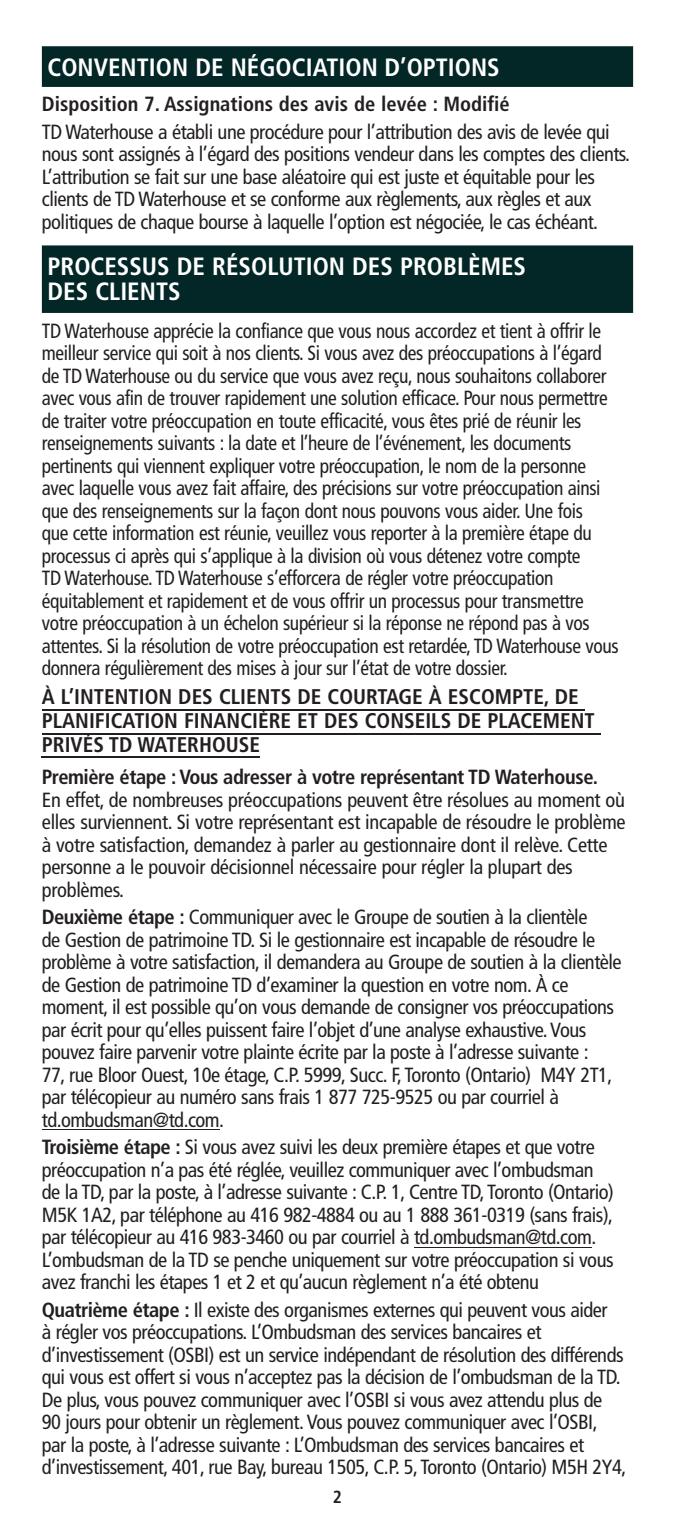
<style>
.page{position:relative;width:675px;height:1530px;background:#fff}
.page>*{position:absolute;margin:0;border:0;box-sizing:border-box;transform-origin:0 0}
.t1{font:700 condensed 25px/25px "Frutiger";color:#fff}
.t2{font:700 condensed 21.25px/23.8px "Frutiger";color:#231f20}
.t3{font:condensed 20.5px/22.5px "Frutiger";letter-spacing:-.025em;color:#231f20}
.t4{font:condensed 20.5px/22.5px "Frutiger";letter-spacing:-.025em;color:#231f20;scale:.95 1}
.t5{font:700 condensed 20.5px "Frutiger";letter-spacing:-.015em;color:#231f20}
.t6{font:700 condensed 17.5px "Frutiger";color:#231f20}
.s1{font-weight:700}
</style>
<div class="page">
<div style="left:42px;top:46px;width:591px;height:41px;background:#032726"></div>
<div style="left:42px;top:245px;width:591px;height:41px;background:#032726"></div>
<div style="left:42px;top:285px;width:591px;height:28px;background:#032726"></div>
<hr style="left:42px;top:709px;width:537px;height:1px;background:#231f20">
<hr style="left:42px;top:733px;width:553px;height:1px;background:#231f20">
<hr style="left:42px;top:757px;width:218px;height:1px;background:#231f20">
<hr style="left:42px;top:1129px;width:177px;height:1px;background:#231f20">
<hr style="left:414px;top:1247px;width:178px;height:1px;background:#231f20">
<p class="t1" style="left:47px;top:57px;width:454px">CONVENTION DE NÉGOCIATION D’OPTIONS</p>
<p class="t5" style="left:42px;top:96px;width:469px">Disposition 7. Assignations des avis de levée : Modifié</p>
<p class="t3" style="left:42px;top:122px;width:590px">TD Waterhouse a établi une procédure pour l’attribution des avis de levée qui nous sont assignés à l’égard des positions vendeur dans les comptes des clients.<br>L’attribution se fait sur une base aléatoire qui est juste et équitable pour les clients de TD Waterhouse et se conforme aux règlements, aux règles et aux politiques de chaque bourse à laquelle l’option est négociée, le cas échéant.</p>
<p class="t1" style="left:47px;top:256px;width:480px">PROCESSUS DE RÉSOLUTION DES PROBLÈMES<br>DES CLIENTS</p>
<p class="t4" style="left:42px;top:321px;width:609px">TD Waterhouse apprécie la confiance que vous nous accordez et tient à offrir le meilleur service qui soit à nos clients. Si vous avez des préoccupations à l’égard de TD Waterhouse ou du service que vous avez reçu, nous souhaitons collaborer avec vous afin de trouver rapidement une solution efficace. Pour nous permettre de traiter votre préoccupation en toute efficacité, vous êtes prié de réunir les renseignements suivants : la date et l’heure de l’événement, les documents pertinents qui viennent expliquer votre préoccupation, le nom de la personne avec laquelle vous avez fait affaire, des précisions sur votre préoccupation ainsi que des renseignements sur la façon dont nous pouvons vous aider. Une fois<br>que cette information est réunie, veuillez vous reporter à la première étape du processus ci après qui s’applique à la division où vous détenez votre compte<br>TD Waterhouse. TD Waterhouse s’efforcera de régler votre préoccupation équitablement et rapidement et de vous offrir un processus pour transmettre votre préoccupation à un échelon supérieur si la réponse ne répond pas à vos attentes. Si la résolution de votre préoccupation est retardée, TD Waterhouse vous donnera régulièrement des mises à jour sur l’état de votre dossier.</p>
<p class="t2" style="left:42px;top:687px;width:554px">À L’INTENTION DES CLIENTS DE COURTAGE À ESCOMPTE, DE<br>PLANIFICATION FINANCIÈRE ET DES CONSEILS DE PLACEMENT<br>PRIVÉS TD WATERHOUSE</p>
<p class="t5" style="left:42px;top:769px;width:558px">Première étape : Vous adresser à votre représentant TD Waterhouse.</p>
<p class="t3" style="left:42px;top:790px;width:585px">En effet, de nombreuses préoccupations peuvent être résolues au moment où elles surviennent. Si votre représentant est incapable de résoudre le problème à votre satisfaction, demandez à parler au gestionnaire dont il relève. Cette personne a le pouvoir décisionnel nécessaire pour régler la plupart des problèmes.</p>
<p class="t3" style="left:42px;top:907px;width:581px"><span class="s1">Deuxième étape :</span> Communiquer avec le Groupe de soutien à la clientèle<br>de Gestion de patrimoine TD. Si le gestionnaire est incapable de résoudre le problème à votre satisfaction, il demandera au Groupe de soutien à la clientèle de Gestion de patrimoine TD d’examiner la question en votre nom. À ce moment, il est possible qu’on vous demande de consigner vos préoccupations par écrit pour qu’elles puissent faire l’objet d’une analyse exhaustive.Vous pouvez faire parvenir votre plainte écrite par la poste à l’adresse suivante :<br>77, rue Bloor Ouest, 10e étage, C.P. 5999, Succ. F, Toronto (Ontario) M4Y 2T1, par télécopieur au numéro sans frais 1 877 725-9525 ou par courriel à td.ombudsman@td.com.</p>
<p class="t3" style="left:42px;top:1137px;width:574px"><span class="s1">Troisième étape :</span> Si vous avez suivi les deux première étapes et que votre préoccupation n’a pas été réglée, veuillez communiquer avec l’ombudsman de la TD, par la poste, à l’adresse suivante : C.P. 1, Centre TD, Toronto (Ontario)<br>M5K 1A2, par téléphone au 416 982-4884 ou au 1 888 361-0319 (sans frais), par télécopieur au 416 983-3460 ou par courriel à td.ombudsman@td.com.<br>L’ombudsman de la TD se penche uniquement sur votre préoccupation si vous avez franchi les étapes 1 et 2 et qu’aucun règlement n’a été obtenu</p>
<p class="t3" style="left:42px;top:1300px;width:586px"><span class="s1">Quatrième étape :</span> Il existe des organismes externes qui peuvent vous aider<br>à régler vos préoccupations. L’Ombudsman des services bancaires et d’investissement (OSBI) est un service indépendant de résolution des différends qui vous est offert si vous n’acceptez pas la décision de l’ombudsman de la TD.<br>De plus, vous pouvez communiquer avec l’OSBI si vous avez attendu plus de 90 jours pour obtenir un règlement.Vous pouvez communiquer avec l’OSBI, par la poste, à l’adresse suivante : L’Ombudsman des services bancaires et d’investissement, 401, rue Bay, bureau 1505, C.P. 5, Toronto (Ontario) M5H 2Y4,</p>
<p class="t6" style="left:333px;top:1490px;width:11px">2</p>
</div>
